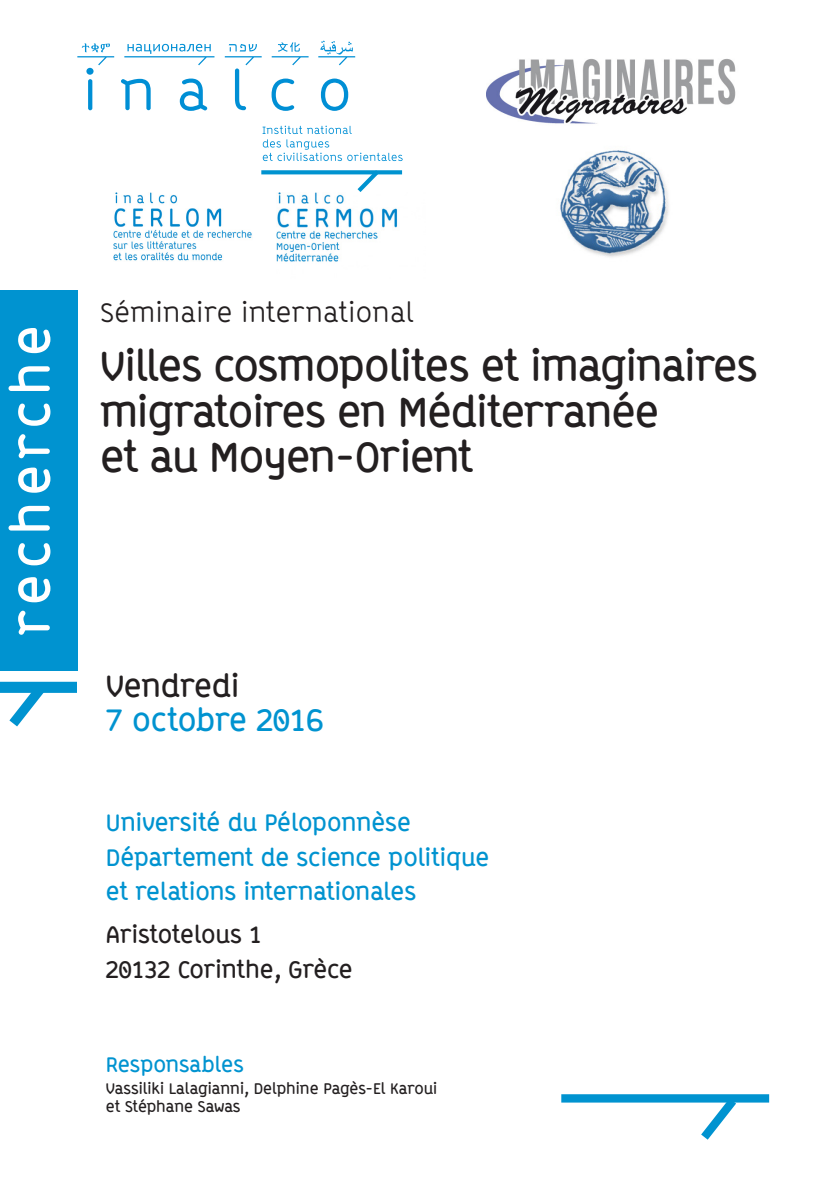
<style>
.page{position:relative;width:840px;height:1191px;background:#fff}
.page>*{position:absolute;margin:0;border:0;box-sizing:border-box;transform-origin:0 0}
.t1{font:700 52.8px "ABB Line";letter-spacing:.105em;color:#fff}
.t2{font:700 41.6px/45.8px "ABB Line";letter-spacing:-.02em;color:#231f20}
.t3{font:700 30.6px "ABB Line";color:#0093d0}
.t4{font:700 30.6px "ABB Line";letter-spacing:-.005em;color:#231f20}
.t5{font:27.8px "ABB Line";color:#231f20}
.t6{font:700 23.6px/34.8px "ABB Line";color:#0093d0}
.t7{font:700 23.6px/34.8px "ABB Line";letter-spacing:-.005em;color:#231f20}
.t8{font:700 20.8px "ABB Line";color:#0093d0}
.t9{font:700 15.2px/18.4px "ABB Line";color:#231f20}
</style>
<div class="page">
<div style="left:0;top:290px;width:77px;height:380px;background:#0093d0"></div>
<svg style="left:121px;top:79px;width:30px;height:31px"></svg>
<svg style="left:180px;top:79px;width:27px;height:32px"></svg>
<svg style="left:271px;top:79px;width:23px;height:32px"></svg>
<svg style="left:321px;top:79px;width:27px;height:32px"></svg>
<svg style="left:271px;top:42px;width:37px;height:23px"></svg>
<svg style="left:225px;top:44px;width:36px;height:66px"></svg>
<svg style="left:124px;top:44px;width:90px;height:21px"></svg>
<svg style="left:318px;top:41px;width:37px;height:24px"></svg>
<svg style="left:77px;top:43px;width:37px;height:67px"></svg>
<div style="left:0;top:682px;width:77px;height:11px;background:#0093d0"></div>
<div style="left:561px;top:1094px;width:207px;height:8px;background:#0093d0"></div>
<svg style="left:0;top:681px;width:55px;height:46px"></svg>
<svg style="left:692px;top:1094px;width:52px;height:46px"></svg>
<svg style="left:262px;top:126px;width:140px;height:66px"></svg>
<img style="left:114px;top:192px;width:138px;height:69px">
<img style="left:276px;top:192px;width:122px;height:70px">
<img style="left:486px;top:59px;width:250px;height:65px">
<img style="left:560px;top:150px;width:109px;height:107px">
<h1 class="t1" style="left:0;top:635px;width:312px;rotate:-90deg">recherche</h1>
<p class="t5" style="left:100px;top:297px;width:315px">Séminaire international</p>
<h2 class="t2" style="left:100px;top:343px;width:659px">Villes cosmopolites et imaginaires migratoires en Méditerranée<br>et au Moyen-Orient</h2>
<p class="t4" style="left:106px;top:668px;width:135px">Vendredi</p>
<p class="t3" style="left:106px;top:701px;width:218px">7 octobre 2016</p>
<p class="t6" style="left:106px;top:805px;width:385px">Université du Péloponnèse<br>Département de science politique et relations internationales</p>
<p class="t7" style="left:106px;top:917px;width:248px">Aristotelous 1<br>20132 Corinthe, Grèce</p>
<p class="t8" style="left:106px;top:1051px;width:139px">Responsables</p>
<p class="t9" style="left:106px;top:1079px;width:333px">Vassiliki Lalagianni, Delphine Pagès-El Karoui et Stéphane Sawas</p>
</div>
